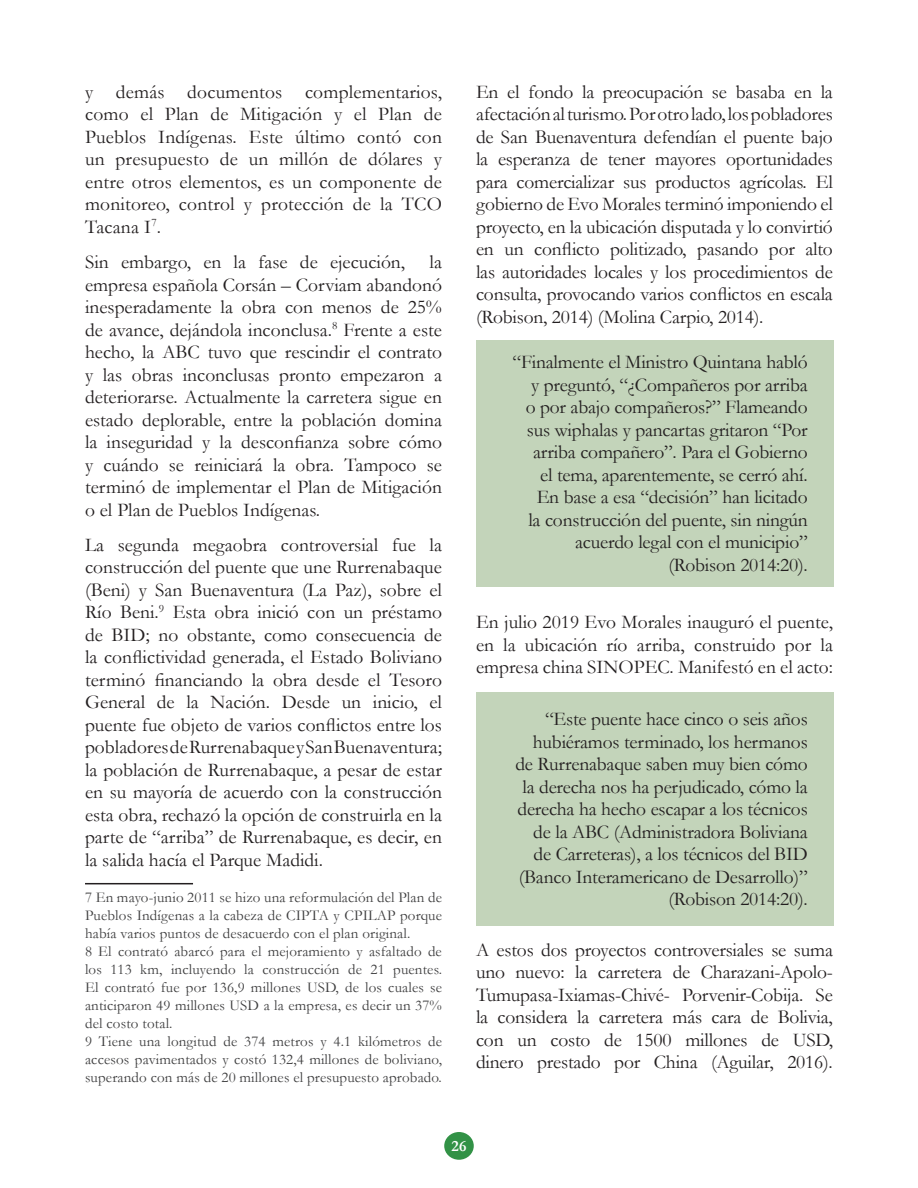
<style>
.page{position:relative;width:918px;height:1188px;background:#fff}
.page>*{position:absolute;margin:0;border:0;box-sizing:border-box;transform-origin:0 0}
.t1{font:19.5px/22.5px "Garamond";letter-spacing:-.01em;color:#231f20;text-align:justify}
.t2{font:700 15.75px "Garamond";color:#fff}
.t3{font:15px/18px "Garamond";letter-spacing:.01em;color:#3e3e3f}
</style>
<div class="page">
<div style="left:444px;top:1132px;width:30px;height:28px;background:#329246;border-radius:50%"></div>
<hr style="left:85px;top:883px;width:108px;height:1px;background:#231f20">
<div style="left:476px;top:340px;width:357px;height:247px;background:#c3d4ba"></div>
<div style="left:476px;top:692px;width:357px;height:234px;background:#c3d4ba"></div>
<p class="t1" style="left:85px;top:80px;width:358px">y demás documentos complementarios, como el Plan de Mitigación y el Plan de Pueblos Indígenas. Este último contó con un presupuesto de un millón de dólares y entre otros elementos, es un componente de monitoreo, control y protección de la TCO Tacana I<sup>7</sup>.</p>
<p class="t1" style="left:85px;top:250px;width:322px">Sin embargo, en la fase de ejecución,</p>
<p class="t1" style="left:85px;top:250px;width:358px;text-indent:345px">la empresa española Corsán – Corviam abandonó inesperadamente la obra con menos de 25% de avance, dejándola inconclusa.<sup>8</sup> Frente a este hecho, la ABC tuvo que rescindir el contrato y las obras inconclusas pronto empezaron a deteriorarse. Actualmente la carretera sigue en estado deplorable, entre la población domina la inseguridad y la desconfianza sobre cómo y cuándo se reiniciará la obra. Tampoco se terminó de implementar el Plan de Mitigación o el Plan de Pueblos Indígenas.</p>
<p class="t1" style="left:85px;top:533px;width:358px">La segunda megaobra controversial fue la construcción del puente que une Rurrenabaque (Beni) y San Buenaventura (La Paz), sobre el Río Beni.<sup>9</sup> Esta obra inició con un préstamo de BID; no obstante, como consecuencia de la conflictividad generada, el Estado Boliviano terminó financiando la obra desde el Tesoro General de la Nación. Desde un inicio, el puente fue objeto de varios conflictos entre los pobladores de Rurrenabaque y San Buenaventura; la población de Rurrenabaque, a pesar de estar en su mayoría de acuerdo con la construcción esta obra, rechazó la opción de construirla en la parte de “arriba” de Rurrenabaque, es decir, en la salida hacía el Parque Madidi.</p>
<p class="t3" style="left:85px;top:888px;width:358px">7 En mayo-junio 2011 se hizo una reformulación del Plan de Pueblos Indígenas a la cabeza de CIPTA y CPILAP porque había varios puntos de desacuerdo con el plan original.<br>8 El contrató abarcó para el mejoramiento y asfaltado de los 113 km, incluyendo la construcción de 21 puentes.<br>El contrató fue por 136,9 millones USD, de los cuales se anticiparon 49 millones USD a la empresa, es decir un 37% del costo total.<br>9 Tiene una longitud de 374 metros y 4.1 kilómetros de accesos pavimentados y costó 132,4 millones de boliviano, superando con más de 20 millones el presupuesto aprobado.</p>
<p class="t1" style="left:476px;top:80px;width:358px">En el fondo la preocupación se basaba en la afectación al turismo. Por otro lado, los pobladores de San Buenaventura defendían el puente bajo la esperanza de tener mayores oportunidades para comercializar sus productos agrícolas. El gobierno de Evo Morales terminó imponiendo el proyecto, en la ubicación disputada y lo convirtió en un conflicto politizado, pasando por alto las autoridades locales y los procedimientos de consulta, provocando varios conflictos en escala (Robison, 2014) (Molina Carpio, 2014).</p>
<p class="t1" style="left:512px;top:351px;width:297px;text-align:right">“Finalmente el Ministro Quintana habló y preguntó, “¿Compañeros por arriba<br>o por abajo compañeros?” Flameando sus wiphalas y pancartas gritaron “Por arriba compañero”. Para el Gobierno<br>el tema, aparentemente, se cerró ahí.<br>En base a esa “decisión” han licitado<br>la construcción del puente, sin ningún acuerdo legal con el municipio” (Robison 2014:20).</p>
<p class="t1" style="left:476px;top:610px;width:358px">En julio 2019 Evo Morales inauguró el puente, en la ubicación río arriba, construido por la empresa china SINOPEC. Manifestó en el acto:</p>
<p class="t1" style="left:515px;top:707px;width:294px;text-align:right">“Este puente hace cinco o seis años hubiéramos terminado, los hermanos de Rurrenabaque saben muy bien cómo la derecha nos ha perjudicado, cómo la derecha ha hecho escapar a los técnicos de la ABC (Administradora Boliviana de Carreteras), a los técnicos del BID (Banco Interamericano de Desarrollo)” (Robison 2014:20).</p>
<p class="t1" style="left:476px;top:938px;width:358px">A estos dos proyectos controversiales se suma uno nuevo: la carretera de Charazani-Apolo-Tumupasa-Ixiamas-Chivé- Porvenir-Cobija. Se la considera la carretera más cara de Bolivia, con un costo de 1500 millones de USD, dinero prestado por China (Aguilar, 2016).</p>
<p class="t2" style="left:452px;top:1135px;width:16px">26</p>
</div>
